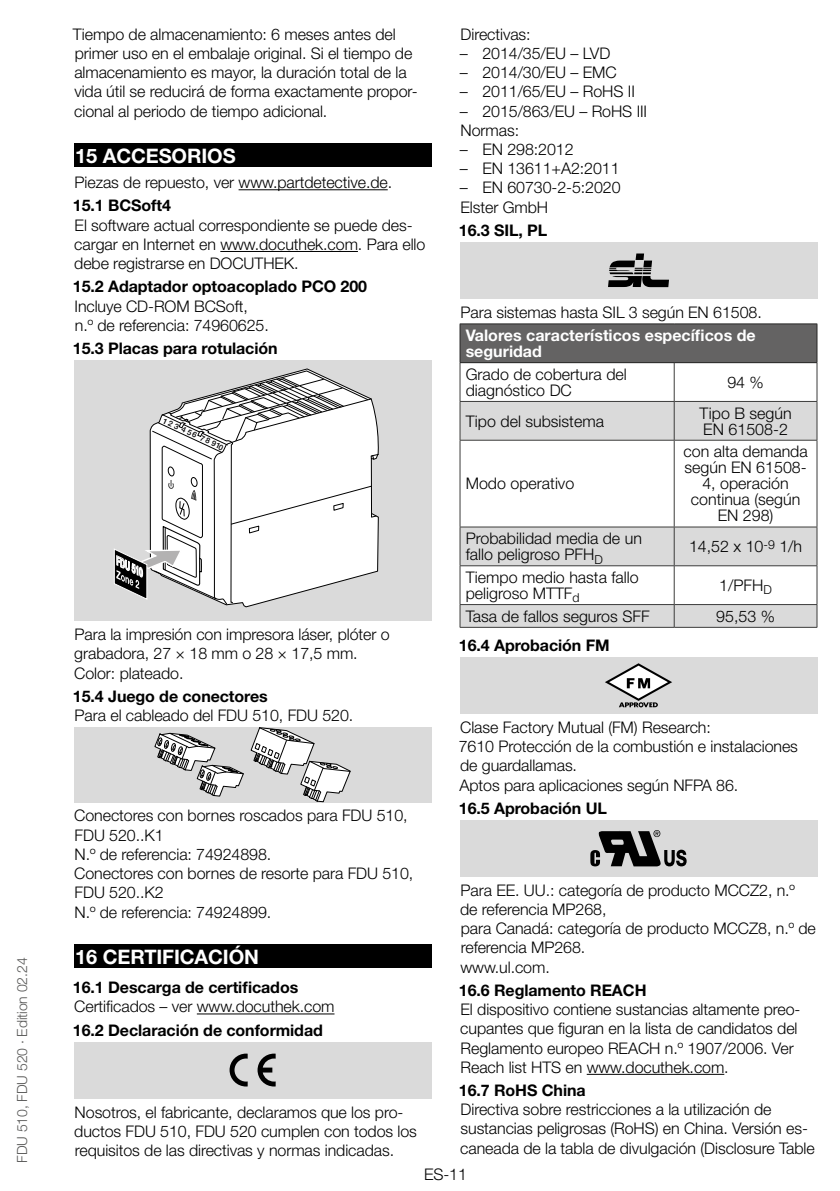
<style>
.page{position:relative;width:840px;height:1191px;background:#fff}
.page>*{position:absolute;margin:0;border:0;box-sizing:border-box;transform-origin:0 0}
.t1{font:700 20px "Helvetica Neue LT Pro";letter-spacing:-.005em;color:#fff}
.t2{font:300 16px/19.2px "Helvetica Neue LT Pro";letter-spacing:-.005em;color:#000}
.t3{font:700 16px "Helvetica Neue LT Pro";letter-spacing:-.005em;color:#000}
.t4{font:700 16px/16px "Helvetica Neue LT Pro";color:#fff}
.t5{font:300 14px "Helvetica Neue LT Pro";letter-spacing:-.005em;color:#575756}
.t6{font:italic 700 11.4px "Helvetica Neue LT Pro";color:#fff;scale:.64 1}
.t7{font:500 7.8px "Helvetica Neue LT Pro";color:#020203}
</style>
<div class="page">
<div style="left:74px;top:143px;width:357px;height:24px;background:#000"></div>
<hr style="left:238px;top:189px;width:149px;height:1px;background:#000">
<hr style="left:220px;top:251px;width:138px;height:1px;background:#000">
<div style="left:74px;top:944px;width:357px;height:24px;background:#000"></div>
<hr style="left:197px;top:1013px;width:137px;height:1px;background:#000">
<div style="left:74px;top:360px;width:357px;height:261px;background:#dadada"></div>
<svg style="left:114px;top:368px;width:265px;height:240px"></svg>
<div style="left:74px;top:727px;width:357px;height:75px;background:#dadada"></div>
<svg style="left:154px;top:732px;width:90px;height:65px"></svg>
<svg style="left:250px;top:727px;width:100px;height:75px"></svg>
<div style="left:74px;top:1041px;width:357px;height:57px;background:#dadada"></div>
<svg style="left:229px;top:1053px;width:18px;height:33px"></svg>
<svg style="left:257px;top:1053px;width:18px;height:33px"></svg>
<hr style="left:586px;top:1074px;width:138px;height:1px;background:#000">
<div style="left:459px;top:242px;width:357px;height:57px;background:#dadada"></div>
<svg style="left:608px;top:253px;width:60px;height:34px"></svg>
<div style="left:460px;top:324px;width:356px;height:39px;background:#646363"></div>
<svg style="left:460px;top:402px;width:356px;height:225px"></svg>
<hr style="left:459px;top:323px;width:214px;height:1px;background:#282827">
<hr style="left:459px;top:324px;width:1px;height:38px;background:#282827">
<hr style="left:673px;top:323px;width:143px;height:1px;background:#282827">
<hr style="left:816px;top:324px;width:1px;height:38px;background:#282827">
<hr style="left:459px;top:362px;width:214px;height:1px;background:#282827">
<hr style="left:673px;top:362px;width:143px;height:1px;background:#282827">
<hr style="left:459px;top:363px;width:1px;height:38px;background:#3c3c3b">
<hr style="left:673px;top:363px;width:1px;height:38px;background:#3c3c3b">
<hr style="left:816px;top:363px;width:1px;height:38px;background:#3c3c3b">
<hr style="left:459px;top:401px;width:214px;height:1px;background:#3c3c3b">
<hr style="left:459px;top:402px;width:1px;height:38px;background:#3c3c3b">
<hr style="left:673px;top:401px;width:143px;height:1px;background:#3c3c3b">
<hr style="left:673px;top:402px;width:1px;height:38px;background:#3c3c3b">
<hr style="left:816px;top:402px;width:1px;height:38px;background:#3c3c3b">
<hr style="left:459px;top:440px;width:214px;height:1px;background:#3c3c3b">
<hr style="left:459px;top:440px;width:1px;height:87px;background:#3c3c3b">
<hr style="left:673px;top:440px;width:143px;height:1px;background:#3c3c3b">
<hr style="left:673px;top:440px;width:1px;height:87px;background:#3c3c3b">
<hr style="left:816px;top:440px;width:1px;height:87px;background:#3c3c3b">
<hr style="left:459px;top:526px;width:214px;height:1px;background:#3c3c3b">
<hr style="left:459px;top:527px;width:1px;height:38px;background:#3c3c3b">
<hr style="left:673px;top:526px;width:143px;height:1px;background:#3c3c3b">
<hr style="left:673px;top:527px;width:1px;height:38px;background:#3c3c3b">
<hr style="left:816px;top:527px;width:1px;height:38px;background:#3c3c3b">
<hr style="left:459px;top:565px;width:214px;height:1px;background:#3c3c3b">
<hr style="left:459px;top:566px;width:1px;height:38px;background:#3c3c3b">
<hr style="left:673px;top:565px;width:143px;height:1px;background:#3c3c3b">
<hr style="left:673px;top:566px;width:1px;height:38px;background:#3c3c3b">
<hr style="left:816px;top:566px;width:1px;height:38px;background:#3c3c3b">
<hr style="left:459px;top:604px;width:214px;height:1px;background:#3c3c3b">
<svg style="left:459px;top:605px;width:1px;height:22px"></svg>
<hr style="left:673px;top:604px;width:143px;height:1px;background:#3c3c3b">
<svg style="left:673px;top:605px;width:1px;height:22px"></svg>
<svg style="left:816px;top:605px;width:1px;height:22px"></svg>
<hr style="left:459px;top:627px;width:214px;height:1px;background:#3c3c3b">
<hr style="left:673px;top:627px;width:143px;height:1px;background:#3c3c3b">
<div style="left:459px;top:657px;width:357px;height:56px;background:#dadada"></div>
<svg style="left:605px;top:663px;width:66px;height:44px"></svg>
<div style="left:459px;top:820px;width:357px;height:56px;background:#dadada"></div>
<svg style="left:590px;top:830px;width:96px;height:36px"></svg>
<p class="t5" style="left:13px;top:1162px;width:207px;rotate:-90deg">FDU 510, FDU 520 · Edition 02.24</p>
<p class="t2" style="left:73px;top:24px;width:346px">Tiempo de almacenamiento: 6 meses antes del primer uso en el embalaje original. Si el tiempo de almacenamiento es mayor, la duración total de la vida útil se reducirá de forma exactamente propor&shy;cional al periodo de tiempo adicional.</p>
<p class="t1" style="left:75px;top:143px;width:56px">15 ACCE</p>
<p class="t1" style="left:159px;top:143px;width:78px">SORIOS</p>
<p class="t2" style="left:75px;top:172px;width:319px">Piezas de repuesto, ver www.partdetective.de.</p>
<p class="t3" style="left:73px;top:196px;width:99px">15.1 BCSoft4</p>
<p class="t2" style="left:74px;top:215px;width:352px">El software actual correspondiente se puede des&shy;cargar en Internet en www.docuthek.com. Para ello debe registrarse en DOCUTHEK.</p>
<p class="t3" style="left:73px;top:277px;width:295px">15.2 Adaptador optoacoplado PCO 200</p>
<p class="t2" style="left:74px;top:296px;width:196px">Incluye CD-ROM BCSoft, n.º de referencia: 74960625.</p>
<p class="t3" style="left:73px;top:338px;width:206px">15.3 Placas para rotulación</p>
<p class="t7" style="left:165px;top:416px;width:67px;rotate:25deg">123 456 78910</p>
<p class="t6" style="left:121px;top:554px;width:48px;rotate:26deg">FDU 510</p>
<p class="t2" style="left:74px;top:624px;width:317px">Para la impresión con impresora láser, plóter o grabadora, 27 × 18 mm o 28 × 17,5 mm.<br>Color: plateado.</p>
<p class="t3" style="left:73px;top:686px;width:196px">15.4 Juego de conectores</p>
<p class="t2" style="left:75px;top:705px;width:280px">Para el cableado del FDU 510, FDU 520.</p>
<p class="t2" style="left:74px;top:806px;width:340px">Conectores con bornes roscados para FDU 510,<br>FDU 520..K1<br>N.º de referencia: 74924898.<br>Conectores con bornes de resorte para FDU 510,<br>FDU 520..K2<br>N.º de referencia: 74924899.</p>
<p class="t1" style="left:75px;top:944px;width:182px">16 CERTIFICACIÓN</p>
<p class="t3" style="left:73px;top:977px;width:227px">16.1 Descarga de certificados</p>
<p class="t2" style="left:74px;top:996px;width:261px">Certificados – ver www.docuthek.com</p>
<p class="t3" style="left:73px;top:1020px;width:251px">16.2 Declaración de conformidad</p>
<p class="t2" style="left:74px;top:1102px;width:344px">Nosotros, el fabricante, declaramos que los pro&shy;ductos FDU 510, FDU 520 cumplen con todos los requisitos de las directivas y normas indicadas.</p>
<p class="t2" style="left:460px;top:24px;width:72px">Directivas:</p>
<p class="t2" style="left:459px;top:43px;width:152px">– 2014/35/EU – LVD</p>
<p class="t2" style="left:459px;top:63px;width:158px">– 2014/30/EU – EMC</p>
<p class="t2" style="left:459px;top:82px;width:176px">– 2011/65/EU – RoHS II</p>
<p class="t2" style="left:459px;top:101px;width:189px">– 2015/863/EU – RoHS III<br>Normas:</p>
<p class="t2" style="left:459px;top:139px;width:115px">– EN 298:2012</p>
<p class="t2" style="left:459px;top:159px;width:161px">– EN 13611+A2:2011</p>
<p class="t2" style="left:459px;top:178px;width:162px">– EN 60730-2-5:2020<br>Elster GmbH</p>
<p class="t3" style="left:458px;top:220px;width:90px">16.3 SIL, PL</p>
<p class="t2" style="left:460px;top:302px;width:302px">Para sistemas hasta SIL 3 según EN 61508.</p>
<p class="t4" style="left:465px;top:327px;width:291px">Valores característicos específicos de seguridad</p>
<p class="t2" style="left:465px;top:366px;width:162px;line-height:16px">Grado de cobertura del diagnóstico DC</p>
<p class="t2" style="left:727px;top:372px;width:38px">94 %</p>
<p class="t2" style="left:465px;top:411px;width:140px">Tipo del subsistema</p>
<p class="t2" style="left:699px;top:404px;width:93px;line-height:16px">Tipo B según<br>EN 61508-2</p>
<p class="t2" style="left:465px;top:474px;width:110px">Modo operativo</p>
<p class="t2" style="left:683px;top:443px;width:126px;line-height:16px;text-align:center">con alta demanda según EN 61508-<br>4, operación continua (según<br>EN 298)</p>
<p class="t2" style="left:465px;top:530px;width:178px;line-height:16px">Probabilidad media de un fallo peligroso PFH<sub>D</sub></p>
<p class="t2" style="left:688px;top:536px;width:115px">14,52 x 10<sup>-9</sup> 1/h</p>
<p class="t2" style="left:465px;top:569px;width:174px;line-height:16px">Tiempo medio hasta fallo peligroso MTTF<sub>d</sub></p>
<p class="t2" style="left:718px;top:575px;width:54px">1/PFH<sub>D</sub></p>
<p class="t2" style="left:465px;top:606px;width:185px">Tasa de fallos seguros SFF</p>
<p class="t2" style="left:715px;top:606px;width:60px">95,53 %</p>
<p class="t3" style="left:458px;top:635px;width:152px">16.4 Aprobación FM</p>
<p class="t2" style="left:458px;top:717px;width:340px">Clase Factory Mutual (FM) Research:<br>7610 Protección de la combustión e instalaciones de guardallamas.<br>Aptos para aplicaciones según NFPA 86.</p>
<p class="t3" style="left:458px;top:798px;width:149px">16.5 Aprobación UL</p>
<p class="t2" style="left:460px;top:880px;width:357px">Para EE. UU.: categoría de producto MCCZ2, n.º de referencia MP268,<br>para Canadá: categoría de producto MCCZ8, n.º de referencia MP268.<br>www.ul.com.</p>
<p class="t3" style="left:458px;top:980px;width:189px">16.6 Reglamento REACH</p>
<p class="t2" style="left:460px;top:999px;width:341px">El dispositivo contiene sustancias altamente preo&shy;cupantes que figuran en la lista de candidatos del Reglamento europeo REACH n.º 1907/2006. Ver Reach list HTS en www.docuthek.com.</p>
<p class="t3" style="left:458px;top:1080px;width:128px">16.7 RoHS China</p>
<p class="t2" style="left:460px;top:1099px;width:355px">Directiva sobre restricciones a la utilización de sustancias peligrosas (RoHS) en China. Versión es&shy;caneada de la tabla de divulgación (Disclosure Table</p>
<p class="t2" style="left:424px;top:1164px;width:44px">ES-11</p>
</div>
